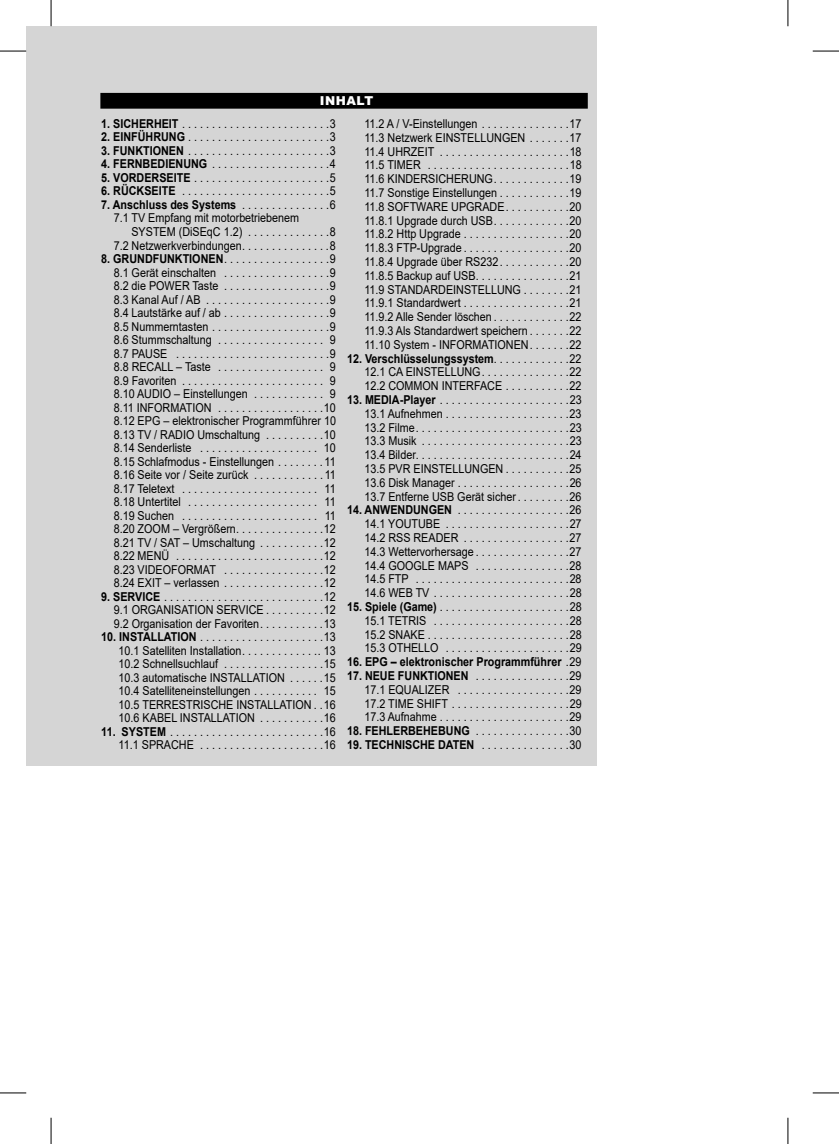
<style>
.page{position:relative;width:839px;height:1144px;background:#fff}
.page>*{position:absolute;margin:0;border:0;box-sizing:border-box;transform-origin:0 0}
.t1{font:12.25px/13.8px "Arial";color:#000;text-align:justify;scale:.88 1}
.t2{font:700 12.25px "Arial";color:#000;scale:.88 1}
.t3{font:900 12.25px "Arial";letter-spacing:.035em;color:#fff}
.s1{font-weight:700}
.s2{font-weight:400}
</style>
<div class="page">
<div style="left:26px;top:26px;width:571px;height:740px;background:#d5d5d5"></div>
<div style="left:100px;top:93px;width:488px;height:16px;background:#000"></div>
<svg style="left:0;top:51px;width:26px;height:1px"></svg>
<svg style="left:813px;top:51px;width:26px;height:1px"></svg>
<svg style="left:0;top:1092px;width:26px;height:1px"></svg>
<svg style="left:813px;top:1092px;width:26px;height:1px"></svg>
<svg style="left:51px;top:0;width:1px;height:26px"></svg>
<svg style="left:51px;top:1118px;width:1px;height:26px"></svg>
<svg style="left:787px;top:0;width:1px;height:26px"></svg>
<svg style="left:787px;top:1118px;width:1px;height:26px"></svg>
<p class="t3" style="left:320px;top:91px;width:55px">INHALT</p>
<p class="t1" style="left:101px;top:117px;width:268px"><span class="s1">1. SICHERHEIT</span> . . . . . . . . . . . . . . . . . . . . . . . . .3</p>
<p class="t1" style="left:101px;top:130px;width:268px"><span class="s1">2. EINFÜHRUNG</span> . . . . . . . . . . . . . . . . . . . . . . . .3</p>
<p class="t1" style="left:101px;top:144px;width:268px"><span class="s1">3. FUNKTIONEN</span> . . . . . . . . . . . . . . . . . . . . . . . .3</p>
<p class="t1" style="left:101px;top:157px;width:268px"><span class="s1">4. FERNBEDIENUNG</span> . . . . . . . . . . . . . . . . . . . .4</p>
<p class="t1" style="left:101px;top:171px;width:268px"><span class="s1">5. VORDERSEITE</span> . . . . . . . . . . . . . . . . . . . . . . .5</p>
<p class="t1" style="left:101px;top:184px;width:268px"><span class="s1">6. RÜCKSEITE</span> . . . . . . . . . . . . . . . . . . . . . . . . .5</p>
<p class="t1" style="left:114px;top:198px;width:254px;text-indent:-12px"><span class="s1">7. Anschluss des Systems</span> . . . . . . . . . . . . . . .6<br>7.1 TV Empfang mit motorbetriebenem</p>
<p class="t1" style="left:114px;top:225px;width:254px;text-align:right">SYSTEM (DiSEqC 1.2) . . . . . . . . . . . . . .8<br>7.2 Netzwerkverbindungen. . . . . . . . . . . . . . .8</p>
<p class="t1" style="left:114px;top:252px;width:254px;text-indent:-12px"><span class="s1">8. GRUNDFUNKTIONEN</span>. . . . . . . . . . . . . . . . . .9<br>8.1 Gerät einschalten . . . . . . . . . . . . . . . . . .9<br>8.2 die POWER Taste . . . . . . . . . . . . . . . . . .9<br>8.3 Kanal Auf / AB . . . . . . . . . . . . . . . . . . . . .9<br>8.4 Lautstärke auf / ab . . . . . . . . . . . . . . . . . .9<br>8.5 Nummerntasten . . . . . . . . . . . . . . . . . . . .9<br>8.6 Stummschaltung . . . . . . . . . . . . . . . . . . 9<br>8.7 PAUSE . . . . . . . . . . . . . . . . . . . . . . . . . .9<br>8.8 RECALL – Taste . . . . . . . . . . . . . . . . . . 9<br>8.9 Favoriten . . . . . . . . . . . . . . . . . . . . . . . . 9<br>8.10 AUDIO – Einstellungen . . . . . . . . . . . . 9<br>8.11 INFORMATION . . . . . . . . . . . . . . . . . .10<br>8.12 EPG – elektronischer Programmführer 10<br>8.13 TV / RADIO Umschaltung . . . . . . . . . .10<br>8.14 Senderliste . . . . . . . . . . . . . . . . . . . . 10<br>8.15 Schlafmodus - Einstellungen . . . . . . . . 11<br>8.16 Seite vor / Seite zurück . . . . . . . . . . . . 11<br>8.17 Teletext . . . . . . . . . . . . . . . . . . . . . . . 11<br>8.18 Untertitel . . . . . . . . . . . . . . . . . . . . . . 11<br>8.19 Suchen . . . . . . . . . . . . . . . . . . . . . . . 11<br>8.20 ZOOM – Vergrößern. . . . . . . . . . . . . . .12<br>8.21 TV / SAT – Umschaltung . . . . . . . . . . .12<br>8.22 MENÜ . . . . . . . . . . . . . . . . . . . . . . . . .12<br>8.23 VIDEOFORMAT . . . . . . . . . . . . . . . . .12<br>8.24 EXIT – verlassen . . . . . . . . . . . . . . . . .12</p>
<p class="t1" style="left:114px;top:589px;width:254px;text-indent:-12px"><span class="s1">9. SERVICE</span> . . . . . . . . . . . . . . . . . . . . . . . . . . .12<br>9.1 ORGANISATION SERVICE . . . . . . . . . .12<br>9.2 Organisation der Favoriten. . . . . . . . . . .13</p>
<p class="t1" style="left:119px;top:630px;width:248px;text-indent:-17px"><span class="s1">10. INSTALLATION</span> . . . . . . . . . . . . . . . . . . . . .13<br>10.1 Satelliten Installation. . . . . . . . . . . . .. 13<br>10.2 Schnellsuchlauf . . . . . . . . . . . . . . . . .15<br>10.3 automatische INSTALLATION . . . . . .15<br>10.4 Satelliteneinstellungen . . . . . . . . . . . 15<br>10.5 TERRESTRISCHE INSTALLATION . .16<br>10.6 KABEL INSTALLATION . . . . . . . . . . .16</p>
<p class="t1" style="left:101px;top:725px;width:268px;text-align:right"><span class="s1">11. SYSTEM</span> . . . . . . . . . . . . . . . . . . . . . . . . . .16<br>11.1 SPRACHE . . . . . . . . . . . . . . . . . . . . .16</p>
<p class="t1" style="left:364px;top:117px;width:248px">11.2 A / V-Einstellungen . . . . . . . . . . . . . . .17<br>11.3 Netzwerk EINSTELLUNGEN . . . . . . .17<br>11.4 UHRZEIT . . . . . . . . . . . . . . . . . . . . . .18<br>11.5 TIMER . . . . . . . . . . . . . . . . . . . . . . . .18<br>11.6 KINDERSICHERUNG. . . . . . . . . . . . .19<br>11.7 Sonstige Einstellungen . . . . . . . . . . . .19<br>11.8 SOFTWARE UPGRADE. . . . . . . . . . .20<br>11.8.1 Upgrade durch USB. . . . . . . . . . . . .20<br>11.8.2 Http Upgrade . . . . . . . . . . . . . . . . . .20<br>11.8.3 FTP-Upgrade . . . . . . . . . . . . . . . . . .20<br>11.8.4 Upgrade über RS232. . . . . . . . . . . .20<br>11.8.5 Backup auf USB. . . . . . . . . . . . . . . .21<br>11.9 STANDARDEINSTELLUNG . . . . . . . .21<br>11.9.1 Standardwert . . . . . . . . . . . . . . . . . .21<br>11.9.2 Alle Sender löschen . . . . . . . . . . . . .22<br>11.9.3 Als Standardwert speichern . . . . . . .22<br>11.10 System - INFORMATIONEN. . . . . . .22</p>
<p class="t1" style="left:364px;top:351px;width:248px;text-indent:-17px"><span class="s1">12. Verschlüsselungssystem</span>. . . . . . . . . . . . .22<br>12.1 CA EINSTELLUNG. . . . . . . . . . . . . . .22<br>12.2 COMMON INTERFACE . . . . . . . . . . .22</p>
<p class="t1" style="left:364px;top:393px;width:248px;text-indent:-17px"><span class="s1">13. MEDIA-Player</span> . . . . . . . . . . . . . . . . . . . . . .23<br>13.1 Aufnehmen . . . . . . . . . . . . . . . . . . . . .23<br>13.2 Filme. . . . . . . . . . . . . . . . . . . . . . . . . .23<br>13.3 Musik . . . . . . . . . . . . . . . . . . . . . . . . .23<br>13.4 Bilder. . . . . . . . . . . . . . . . . . . . . . . . . .24<br>13.5 PVR EINSTELLUNGEN . . . . . . . . . . .25<br>13.6 Disk Manager . . . . . . . . . . . . . . . . . . .26<br>13.7 Entferne USB Gerät sicher . . . . . . . . .26</p>
<p class="t1" style="left:364px;top:503px;width:248px;text-indent:-17px"><span class="s1">14. ANWENDUNGEN</span> . . . . . . . . . . . . . . . . . . .26<br>14.1 YOUTUBE . . . . . . . . . . . . . . . . . . . . .27<br>14.2 RSS READER . . . . . . . . . . . . . . . . . .27<br>14.3 Wettervorhersage . . . . . . . . . . . . . . . .27<br>14.4 GOOGLE MAPS . . . . . . . . . . . . . . . .28<br>14.5 FTP . . . . . . . . . . . . . . . . . . . . . . . . . .28<br>14.6 WEB TV . . . . . . . . . . . . . . . . . . . . . . .28</p>
<p class="t1" style="left:364px;top:600px;width:248px;text-indent:-17px"><span class="s1">15. Spiele (Game)</span> . . . . . . . . . . . . . . . . . . . . . .28<br>15.1 TETRIS . . . . . . . . . . . . . . . . . . . . . . .28<br>15.2 SNAKE . . . . . . . . . . . . . . . . . . . . . . . .28<br>15.3 OTHELLO . . . . . . . . . . . . . . . . . . . . .29</p>
<p class="t2" style="left:347px;top:655px;width:268px">16. EPG – elektronischer Programmführer <span class="s2">.29</span></p>
<p class="t1" style="left:364px;top:669px;width:248px;text-indent:-17px"><span class="s1">17. NEUE FUNKTIONEN</span> . . . . . . . . . . . . . . . .29<br>17.1 EQUALIZER . . . . . . . . . . . . . . . . . . .29<br>17.2 TIME SHIFT . . . . . . . . . . . . . . . . . . . .29<br>17.3 Aufnahme . . . . . . . . . . . . . . . . . . . . . .29</p>
<p class="t1" style="left:347px;top:724px;width:268px"><span class="s1">18. FEHLERBEHEBUNG</span> . . . . . . . . . . . . . . . .30</p>
<p class="t2" style="left:347px;top:738px;width:268px">19. TECHNISCHE DATEN <span class="s2">. . . . . . . . . . . . . . .30</span></p>
</div>
